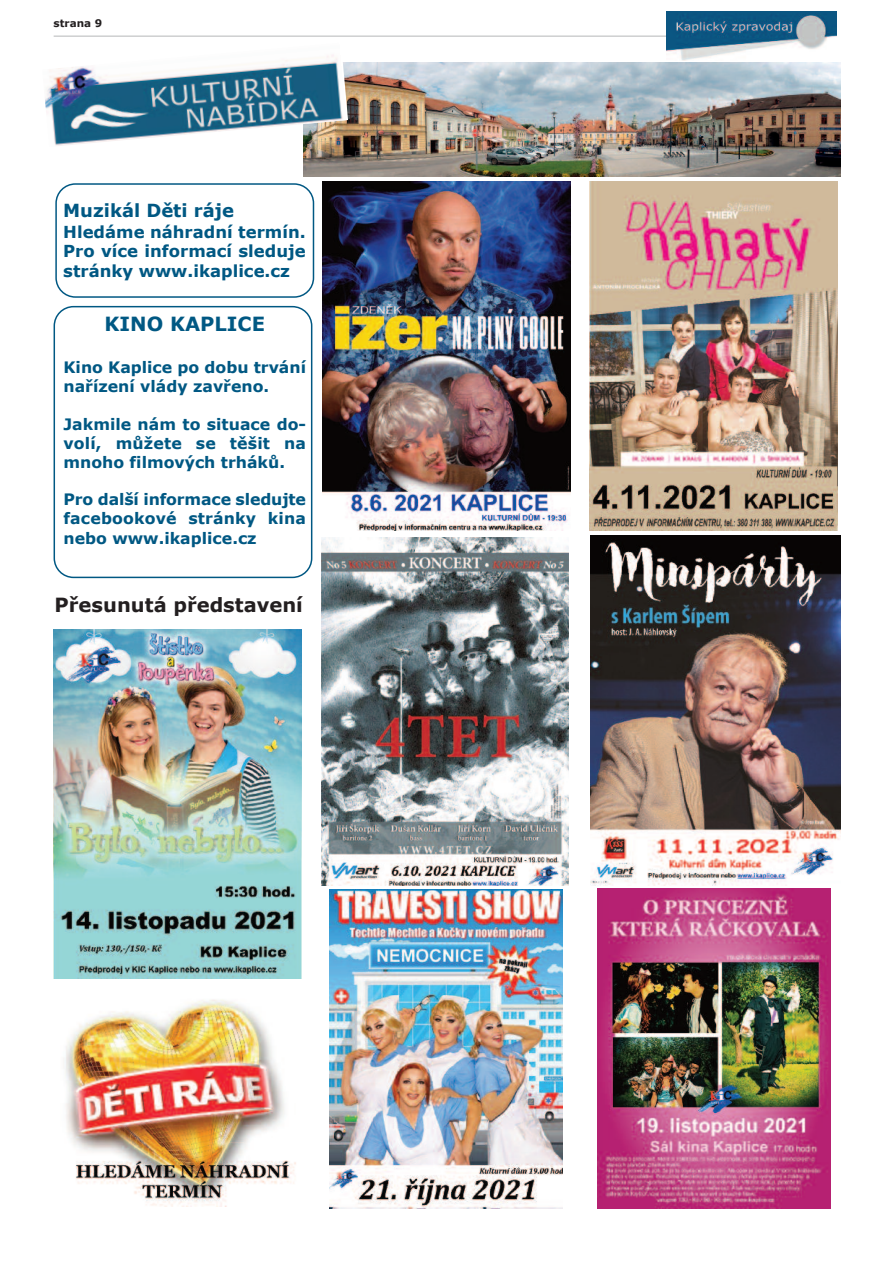
<style>
.page{position:relative;width:893px;height:1263px;background:#fff}
.page>*{position:absolute;margin:0;border:0;box-sizing:border-box;transform-origin:0 0}
.t1{font:700 19.5px "Verdana";color:#231f20}
.t2{font:700 19.5px "Verdana";color:#005883}
.t3{font:700 18px "Verdana";color:#005883}
.t4{font:700 16.5px/19.8px "Verdana";color:#005883;text-align:justify}
.t5{font:700 15.75px/18.9px "Verdana";color:#005883;text-align:justify}
.t6{font:700 10.5px "Verdana";color:#231f20}
</style>
<div class="page">
<hr style="left:54px;top:36px;width:784px;height:1px;background:#d0d1d2">
<img style="left:666px;top:11px;width:171px;height:50px">
<img style="left:304px;top:62px;width:536px;height:114px">
<img style="left:45px;top:54px;width:301px;height:93px">
<svg style="left:55px;top:183px;width:259px;height:115px"></svg>
<img style="left:54px;top:630px;width:248px;height:348px">
<img style="left:329px;top:889px;width:233px;height:320px">
<svg style="left:54px;top:306px;width:258px;height:272px"></svg>
<img style="left:322px;top:182px;width:248px;height:348px">
<img style="left:322px;top:537px;width:247px;height:348px">
<img style="left:589px;top:182px;width:249px;height:348px">
<img style="left:590px;top:535px;width:250px;height:350px">
<img style="left:598px;top:888px;width:233px;height:320px">
<img style="left:65px;top:999px;width:231px;height:208px">
<p class="t6" style="left:54px;top:16px;width:50px">strana 9</p>
<p class="t3" style="left:63px;top:199px;width:172px">Muzikál Děti ráje</p>
<p class="t4" style="left:63px;top:221px;width:244px">Hledáme náhradní termín.<br>Pro více informací sleduje stránky www.ikaplice.cz</p>
<p class="t2" style="left:105px;top:311px;width:162px">KINO KAPLICE</p>
<p class="t5" style="left:64px;top:357px;width:244px">Kino Kaplice po dobu trvání nařízení vlády zavřeno.</p>
<p class="t5" style="left:64px;top:414px;width:244px">Jakmile nám to situace do&shy;volí, můžete se těšit na mnoho filmových trháků.</p>
<p class="t5" style="left:64px;top:489px;width:244px">Pro další informace sledujte facebookové stránky kina nebo www.ikaplice.cz</p>
<p class="t1" style="left:55px;top:593px;width:250px">Přesunutá představení</p>
</div>
